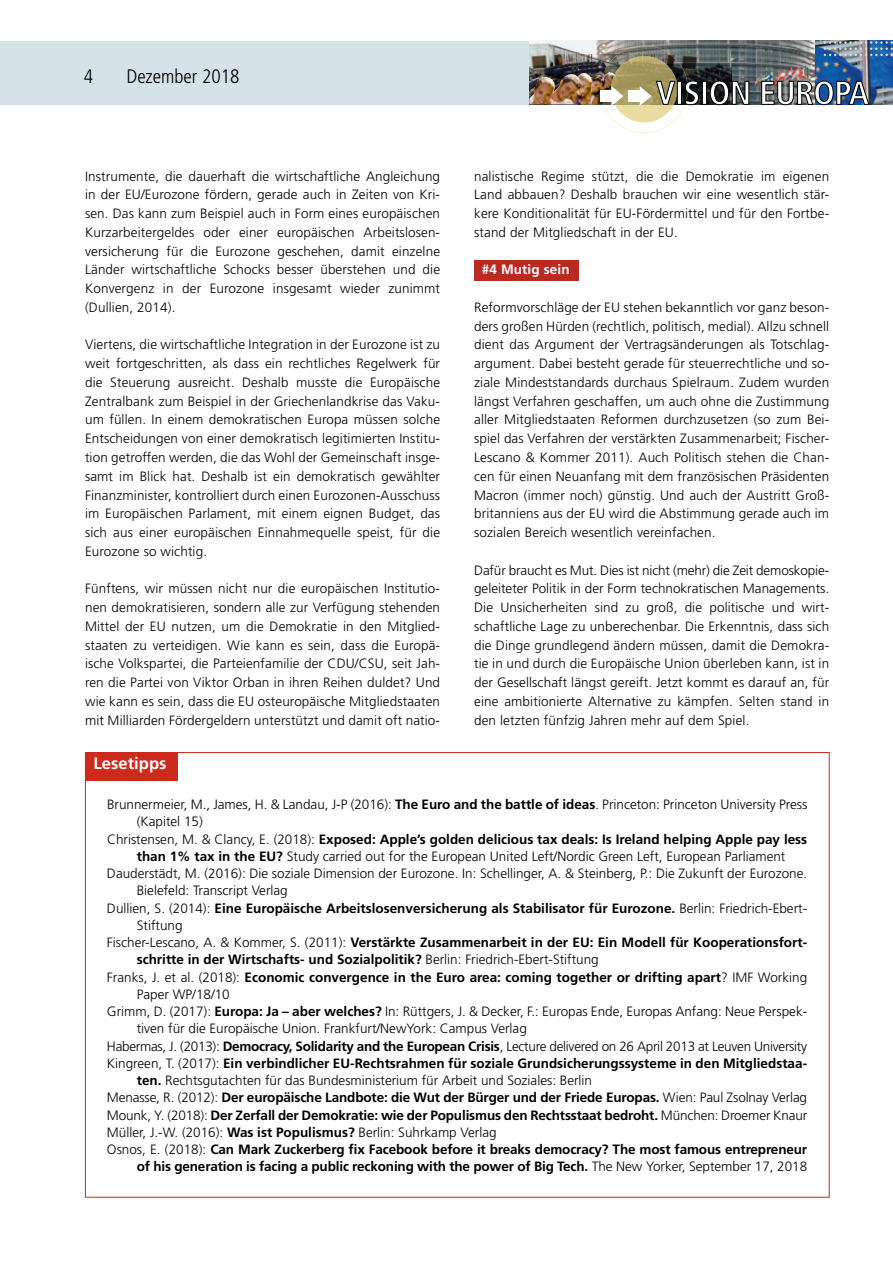
<style>
.page{position:relative;width:893px;height:1263px;background:#fff}
.page>*{position:absolute;margin:0;border:0;box-sizing:border-box;transform-origin:0 0}
.t1{font:300 condensed 19.5px "Frutiger";color:#000}
.t2{font:700 16.5px "Frutiger";letter-spacing:.005em;color:#fff}
.t3{font:300 13.5px/18.8px "Frutiger";color:#000;text-align:justify}
.t4{font:700 13.5px/17.2px "Frutiger CE";color:#000;text-align:right}
.t5{font:700 13.5px "Frutiger";color:#000}
.t6{font:300 13.5px "Frutiger";letter-spacing:-.02em;color:#000}
.t7{font:700 13.5px "Frutiger";letter-spacing:.01em;color:#fff}
.s1{font-family:"Frutiger CE";font-weight:700}
.s2{font-weight:300}
.s3{font-weight:700}
.s4{font-family:"Frutiger";font-weight:300}
</style>
<div class="page">
<div style="left:474px;top:260px;width:104px;height:21px;background:#bb2a21"></div>
<div style="left:0;top:41px;width:893px;height:64px;background:#d5e2ea"></div>
<img style="left:529px;top:41px;width:71px;height:14px">
<img style="left:529px;top:55px;width:71px;height:50px">
<img style="left:553px;top:72px;width:47px;height:20px">
<img style="left:600px;top:41px;width:293px;height:92px">
<div style="left:85px;top:752px;width:93px;height:29px;background:#cb2a1d"></div>
<h1 class="t1" style="left:84px;top:65px;width:11px">4</h1>
<h1 class="t1" style="left:126px;top:65px;width:114px">Dezember 2018</h1>
<p class="t3" style="left:85px;top:167px;width:357px">Instrumente, die dauerhaft die wirtschaftliche Angleichung in der EU/Eurozone fördern, gerade auch in Zeiten von Kri&shy;sen. Das kann zum Beispiel auch in Form eines europäischen Kurzarbeitergeldes oder einer europäischen Arbeitslosen&shy;versicherung für die Eurozone geschehen, damit einzelne Länder wirtschaftliche Schocks besser überstehen und die Konvergenz in der Eurozone insgesamt wieder zunimmt (Dullien, 2014).</p>
<p class="t3" style="left:85px;top:335px;width:357px">Viertens, die wirtschaftliche Integration in der Eurozone ist zu weit fortgeschritten, als dass ein rechtliches Regelwerk für die Steuerung ausreicht. Deshalb musste die Europäische Zentralbank zum Beispiel in der Griechenlandkrise das Vaku&shy;um füllen. In einem demokratischen Europa müssen solche Entscheidungen von einer demokratisch legitimierten Institu&shy;tion getroffen werden, die das Wohl der Gemeinschaft insge&shy;samt im Blick hat. Deshalb ist ein demokratisch gewählter Finanzminister, kontrolliert durch einen Eurozonen-Ausschuss im Europäischen Parlament, mit einem eignen Budget, das sich aus einer europäischen Einnahmequelle speist, für die Eurozone so wichtig.</p>
<p class="t3" style="left:85px;top:579px;width:357px">Fünftens, wir müssen nicht nur die europäischen Institutio&shy;nen demokratisieren, sondern alle zur Verfügung stehenden Mittel der EU nutzen, um die Demokratie in den Mitglied&shy;staaten zu verteidigen. Wie kann es sein, dass die Europä&shy;ische Volkspartei, die Parteienfamilie der CDU/CSU, seit Jah&shy;ren die Partei von Viktor Orban in ihren Reihen duldet? Und wie kann es sein, dass die EU osteuropäische Mitgliedstaaten mit Milliarden Fördergeldern unterstützt und damit oft natio-</p>
<p class="t2" style="left:94px;top:753px;width:74px">Lesetipps</p>
<p class="t3" style="left:474px;top:167px;width:357px">nalistische Regime stützt, die die Demokratie im eigenen Land abbauen? Deshalb brauchen wir eine wesentlich stär&shy;kere Konditionalität für EU-Fördermittel und für den Fortbe&shy;stand der Mitgliedschaft in der EU.</p>
<p class="t7" style="left:482px;top:262px;width:89px">#4 Mutig sein</p>
<p class="t3" style="left:474px;top:298px;width:357px">Reformvorschläge der EU stehen bekanntlich vor ganz beson&shy;ders großen Hürden (rechtlich, politisch, medial). Allzu schnell dient das Argument der Vertragsänderungen als Totschlag&shy;argument. Dabei besteht gerade für steuerrechtliche und so&shy;ziale Mindeststandards durchaus Spielraum. Zudem wurden längst Verfahren geschaffen, um auch ohne die Zustimmung aller Mitgliedstaaten Reformen durchzusetzen (so zum Bei&shy;spiel das Verfahren der verstärkten Zusammenarbeit; Fischer-Lescano &amp; Kommer 2011). Auch Politisch stehen die Chan&shy;cen für einen Neuanfang mit dem französischen Präsidenten Macron (immer noch) günstig. Und auch der Austritt Groß&shy;britanniens aus der EU wird die Abstimmung gerade auch im sozialen Bereich wesentlich vereinfachen.</p>
<p class="t3" style="left:474px;top:560px;width:357px">Dafür braucht es Mut. Dies ist nicht (mehr) die Zeit demoskopie&shy;geleiteter Politik in der Form technokratischen Managements.<br>Die Unsicherheiten sind zu groß, die politische und wirt&shy;schaftliche Lage zu unberechenbar. Die Erkenntnis, dass sich die Dinge grundlegend ändern müssen, damit die Demokra&shy;tie in und durch die Europäische Union überleben kann, ist in der Gesellschaft längst gereift. Jetzt kommt es darauf an, für eine ambitionierte Alternative zu kämpfen. Selten stand in den letzten fünfzig Jahren mehr auf dem Spiel.</p>
<p class="t3" style="left:107px;top:795px;width:702px">Brunnermeier, M., James, H. &amp; Landau, J-P (2016): <span class="s1">The Euro and the battle of ideas</span>. Princeton: Princeton University Press</p>
<p class="t3" style="left:137px;top:812px;width:68px">(Kapitel 15)</p>
<p class="t5" style="left:107px;top:831px;width:702px"><span class="s2">Christensen, M. &amp; Clancy, E. (2018):</span> Exposed: Apple’s golden delicious tax deals: Is Ireland helping Apple pay less</p>
<p class="t3" style="left:137px;top:847px;width:650px"><span class="s3">than 1% tax in the EU?</span> Study carried out for the European United Left/Nordic Green Left, European Parliament</p>
<p class="t3" style="left:107px;top:864px;width:702px">Dauderstädt, M. (2016): Die soziale Dimension der Eurozone. In: Schellinger, A. &amp; Steinberg, P.: Die Zukunft der Eurozone.</p>
<p class="t3" style="left:137px;top:881px;width:153px">Bielefeld: Transcript Verlag</p>
<p class="t4" style="left:107px;top:899px;width:702px"><span class="s4">Dullien, S. (2014):</span> Eine Europäische Arbeitslosenversicherung als Stabilisator für Eurozone. <span class="s4">Berlin: Friedrich-Ebert-</span></p>
<p class="t3" style="left:137px;top:916px;width:47px">Stiftung</p>
<p class="t4" style="left:107px;top:934px;width:702px"><span class="s4">Fischer-Lescano, A. &amp; Kommer, S. (2011):</span> Verstärkte Zusammenarbeit in der EU: Ein Modell für Kooperationsfort-</p>
<p class="t4" style="left:137px;top:951px;width:464px">schritte in der Wirtschafts- und Sozialpolitik? <span class="s4">Berlin: Friedrich-Ebert-Stiftung</span></p>
<p class="t4" style="left:107px;top:968px;width:702px"><span class="s4">Franks, J. et al. (2018):</span> Economic convergence in the Euro area: coming together or drifting apart<span class="s4">? IMF Working</span></p>
<p class="t3" style="left:137px;top:985px;width:95px">Paper WP/18/10</p>
<p class="t3" style="left:107px;top:1002px;width:702px">Grimm, D. (2017): <span class="s1">Europa: Ja – aber welches?</span> In: Rüttgers, J. &amp; Decker, F.: Europas Ende, Europas Anfang: Neue Perspek-</p>
<p class="t3" style="left:137px;top:1019px;width:392px">tiven für die Europäische Union. Frankfurt/NewYork: Campus Verlag</p>
<p class="t6" style="left:107px;top:1038px;width:702px">Habermas, J. (2013): <span class="s1">Democracy, Solidarity and the European Crisis</span>, Lecture delivered on 26 April 2013 at Leuven University</p>
<p class="t5" style="left:107px;top:1055px;width:702px"><span class="s2">Kingreen, T. (2017):</span> Ein verbindlicher EU-Rechtsrahmen für soziale Grundsicherungssysteme in den Mitgliedstaa-</p>
<p class="t3" style="left:137px;top:1071px;width:457px"><span class="s3">ten.</span> Rechtsgutachten für das Bundesministerium für Arbeit und Soziales: Berlin</p>
<p class="t5" style="left:107px;top:1090px;width:702px"><span class="s2">Menasse, R. (2012):</span> Der europäische Landbote: die Wut der Bürger und der Friede Europas. <span class="s2">Wien: Paul Zsolnay Verlag</span></p>
<p class="t5" style="left:107px;top:1107px;width:702px"><span class="s2">Mounk, Y. (2018):</span> Der Zerfall der Demokratie: wie der Populismus den Rechtsstaat bedroht. <span class="s2">München: Droemer Knaur</span></p>
<p class="t3" style="left:107px;top:1123px;width:391px">Müller, J.-W. (2016): <span class="s3">Was ist Populismus?</span> Berlin: Suhrkamp Verlag</p>
<p class="t4" style="left:107px;top:1141px;width:702px"><span class="s4">Osnos, E. (2018):</span> Can Mark Zuckerberg fix Facebook before it breaks democracy? The most famous entrepreneur of his generation is facing a public reckoning with the power of Big Tech. <span class="s4">The New Yorker, September 17, 2018</span></p>
</div>
